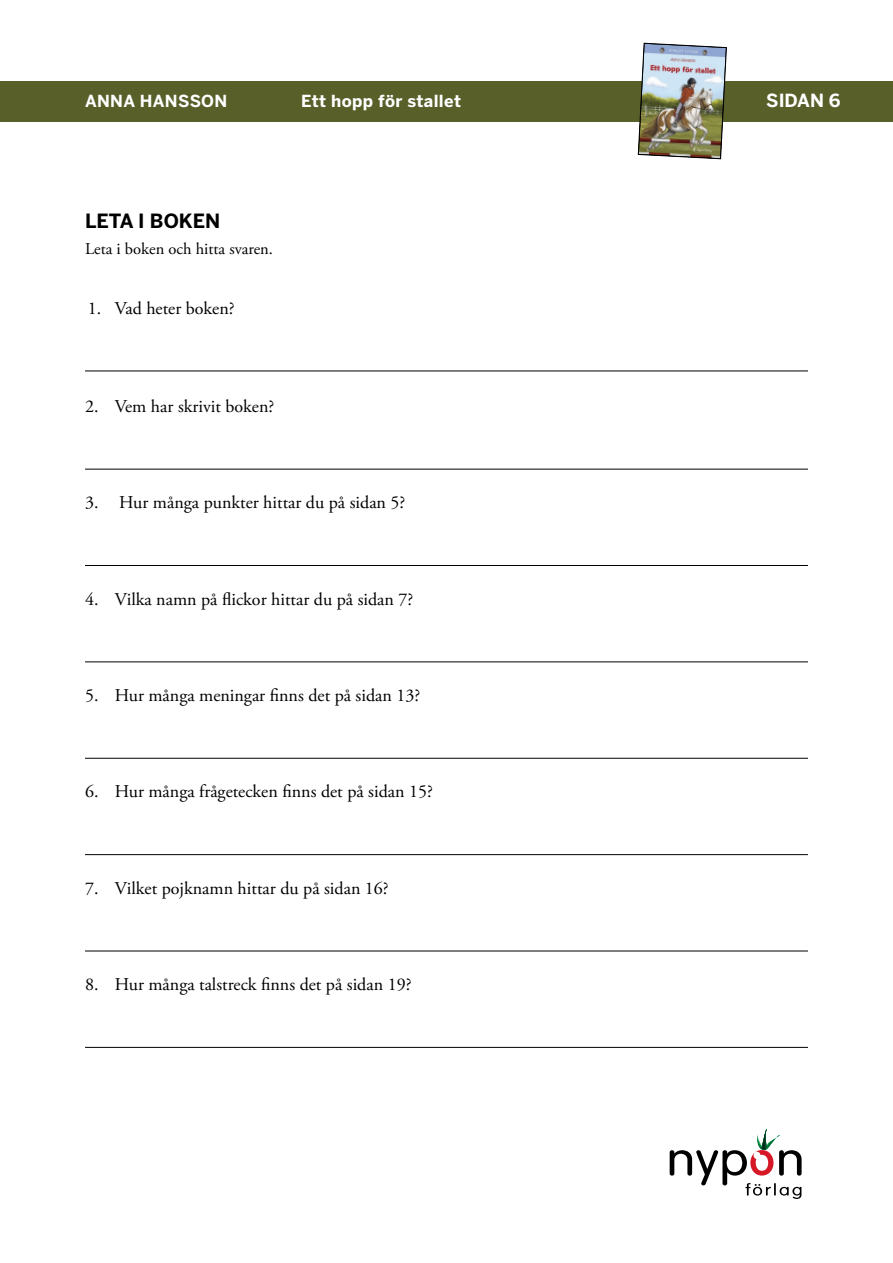
<style>
.page{position:relative;width:893px;height:1263px;background:#fff}
.page>*{position:absolute;margin:0;border:0;box-sizing:border-box;transform-origin:0 0}
.t1{font:700 19.5px "Benton Sans";color:#000}
.t2{font:18px "Adobe Garamond Pro";color:#000}
.t3{font:700 18px "Benton Sans";color:#fff}
.t4{font:700 16.5px "Benton Sans";letter-spacing:.02em;color:#fff}
.t5{font:16.5px "Adobe Garamond Pro";color:#000}
</style>
<div class="page">
<div style="left:0;top:81px;width:893px;height:40px;background:#585f29"></div>
<svg style="left:670px;top:1128px;width:132px;height:71px"></svg>
<img style="left:638px;top:43px;width:89px;height:116px">
<hr style="left:85px;top:371px;width:723px;height:1px;background:#000">
<hr style="left:85px;top:469px;width:723px;height:1px;background:#000">
<hr style="left:85px;top:565px;width:723px;height:1px;background:#000">
<hr style="left:85px;top:661px;width:723px;height:1px;background:#000">
<hr style="left:85px;top:758px;width:723px;height:1px;background:#000">
<hr style="left:85px;top:854px;width:723px;height:1px;background:#000">
<hr style="left:85px;top:951px;width:723px;height:1px;background:#000">
<hr style="left:85px;top:1047px;width:723px;height:1px;background:#000">
<p class="t4" style="left:85px;top:91px;width:144px">ANNA HANSSON</p>
<p class="t4" style="left:301px;top:91px;width:161px">Ett hopp för stallet</p>
<p class="t3" style="left:766px;top:90px;width:76px">SIDAN 6</p>
<p class="t1" style="left:85px;top:210px;width:137px">LETA I BOKEN</p>
<p class="t5" style="left:85px;top:239px;width:189px">Leta i boken och hitta svaren.</p>
<p class="t2" style="left:88px;top:297px;width:148px">1. Vad heter boken?</p>
<p class="t2" style="left:85px;top:395px;width:191px">2. Vem har skrivit boken?</p>
<p class="t2" style="left:85px;top:492px;width:322px">3. Hur många punkter hittar du på sidan 5?</p>
<p class="t2" style="left:85px;top:588px;width:330px">4. Vilka namn på flickor hittar du på sidan 7?</p>
<p class="t2" style="left:85px;top:684px;width:337px">5. Hur många meningar finns det på sidan 13?</p>
<p class="t2" style="left:85px;top:781px;width:349px">6. Hur många frågetecken finns det på sidan 15?</p>
<p class="t2" style="left:85px;top:877px;width:305px">7. Vilket pojknamn hittar du på sidan 16?</p>
<p class="t2" style="left:85px;top:973px;width:328px">8. Hur många talstreck finns det på sidan 19?</p>
</div>
